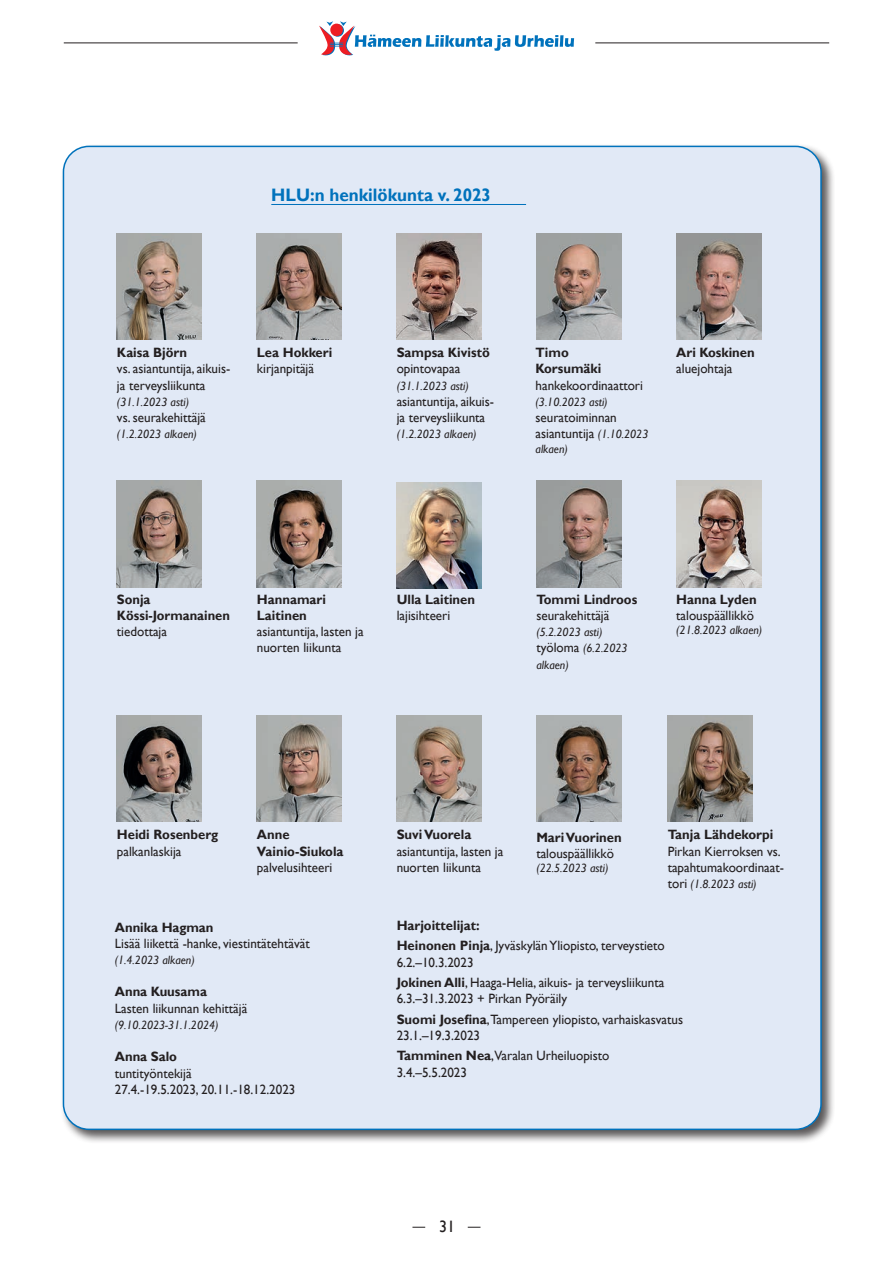
<style>
.page{position:relative;width:893px;height:1263px;background:#fff}
.page>*{position:absolute;margin:0;border:0;box-sizing:border-box;transform-origin:0 0}
.Liite_väliotsikko{font:700 18px "Gill Sans";color:#0072bc;scale:.95 1}
.t1{font:16.5px "Gill Sans";color:#231f20}
.titteliteksti{font:13.5px/16.2px "Gill Sans";color:#231f20}
.Hlö-nimi{font:13.5px "Gill Sans";color:#231f20}
.Hlö-nimi-2{font:700 13.5px/16.2px "Gill Sans";color:#231f20}
._0-sisenys_leipis{font:13.5px/16.2px "Gill Sans";color:#231f20}
.Leipis{font:700 13.5px "Gill Sans";color:#231f20}
.Leipis-2{font:13.5px "Gill Sans";color:#231f20}
.Leipis-3{font:700 13.5px "Gill Sans";color:#231f20;scale:.96 1}
.Kuvateksti{font:700 13.5px "Gill Sans";color:#231f20}
.titteliteksti-2{font:italic 12px/16.2px "Gill Sans";color:#231f20}
._0-sisenys_leipis-2{font:italic 12px "Gill Sans";color:#231f20}
.Leipis-4{font:italic 12px "Gill Sans";color:#231f20}
.s1{font-style:italic;font-size:12px}
.s2{font-style:normal;font-size:13.5px}
.s3{font-weight:700}
</style>
<div class="page">
<div style="left:60px;top:144px;width:776px;height:1000px;background:#231f20;opacity:.75"></div>
<div style="left:63px;top:146px;width:758px;height:983px;background:#e1e9f6;border-radius:26px"></div>
<hr style="left:271px;top:204px;width:255px;height:1px;background:#0072bc">
<img style="left:397px;top:233px;width:85px;height:107px">
<img style="left:676px;top:233px;width:85px;height:107px">
<img style="left:536px;top:233px;width:85px;height:107px">
<img style="left:257px;top:481px;width:85px;height:106px">
<img style="left:257px;top:715px;width:85px;height:107px">
<img style="left:536px;top:481px;width:85px;height:106px">
<img style="left:117px;top:233px;width:85px;height:107px">
<img style="left:117px;top:715px;width:85px;height:107px">
<img style="left:536px;top:715px;width:85px;height:107px">
<img style="left:117px;top:481px;width:85px;height:106px">
<img style="left:397px;top:715px;width:85px;height:107px">
<img style="left:257px;top:233px;width:85px;height:107px">
<img style="left:397px;top:483px;width:85px;height:106px">
<img style="left:676px;top:481px;width:85px;height:106px">
<img style="left:668px;top:715px;width:85px;height:106px">
<svg style="left:412px;top:1227px;width:13px;height:1px"></svg>
<svg style="left:468px;top:1227px;width:12px;height:1px"></svg>
<svg style="left:319px;top:21px;width:255px;height:34px"></svg>
<hr style="left:64px;top:43px;width:234px;height:1px;background:#231f20">
<hr style="left:595px;top:43px;width:234px;height:1px;background:#231f20">
<p class="Liite_väliotsikko" style="left:271px;top:184px;width:233px">HLU:n henkilökunta v. 2023</p>
<p class="Leipis" style="left:117px;top:345px;width:72px">Kaisa Björn</p>
<p class="_0-sisenys_leipis" style="left:117px;top:361px;width:115px">vs. asiantuntija, aikuis&shy;ja terveysliikunta</p>
<p class="_0-sisenys_leipis-2" style="left:117px;top:395px;width:74px">(31.1.2023 asti)</p>
<p class="_0-sisenys_leipis" style="left:117px;top:410px;width:90px">vs. seurakehittäjä</p>
<p class="_0-sisenys_leipis-2" style="left:117px;top:427px;width:82px">(1.2.2023 alkaen)</p>
<p class="Hlö-nimi-2" style="left:257px;top:345px;width:77px">Lea Hokkeri</p>
<p class="titteliteksti" style="left:257px;top:361px;width:59px">kirjanpitäjä</p>
<p class="Hlö-nimi-2" style="left:397px;top:345px;width:95px">Sampsa Kivistö</p>
<p class="titteliteksti" style="left:397px;top:361px;width:65px">opintovapaa</p>
<p class="titteliteksti-2" style="left:397px;top:378px;width:74px">(31.1.2023 asti)</p>
<p class="titteliteksti" style="left:397px;top:393px;width:99px">asiantuntija, aikuis&shy;ja terveysliikunta</p>
<p class="titteliteksti-2" style="left:397px;top:426px;width:82px">(1.2.2023 alkaen)</p>
<p class="Hlö-nimi-2" style="left:535px;top:345px;width:35px">Timo</p>
<p class="Hlö-nimi-2" style="left:535px;top:361px;width:67px">Korsumäki</p>
<p class="titteliteksti" style="left:535px;top:377px;width:109px">hankekoordinaattori</p>
<p class="titteliteksti-2" style="left:535px;top:394px;width:74px">(3.10.2023 asti)</p>
<p class="titteliteksti" style="left:535px;top:410px;width:114px">seuratoiminnan asiantuntija <span class="s1">(1.10.2023</span></p>
<p class="titteliteksti-2" style="left:536px;top:441px;width:34px">alkaen)</p>
<p class="Hlö-nimi-2" style="left:676px;top:345px;width:80px">Ari Koskinen</p>
<p class="titteliteksti" style="left:676px;top:361px;width:58px">aluejohtaja</p>
<p class="Leipis-3" style="left:117px;top:591px;width:36px">Sonja</p>
<p class="Leipis-3" style="left:117px;top:607px;width:119px">Kössi-Jormanainen</p>
<p class="Leipis-2" style="left:117px;top:624px;width:52px">tiedottaja</p>
<p class="Hlö-nimi-2" style="left:257px;top:591px;width:70px">Hannamari<br>Laitinen</p>
<p class="titteliteksti" style="left:257px;top:624px;width:108px">asiantuntija, lasten ja nuorten liikunta</p>
<p class="Leipis" style="left:397px;top:591px;width:80px">Ulla Laitinen</p>
<p class="Leipis-2" style="left:397px;top:607px;width:55px">lajisihteeri</p>
<p class="Leipis" style="left:536px;top:591px;width:102px">Tommi Lindroos</p>
<p class="titteliteksti" style="left:536px;top:607px;width:74px">seurakehittäjä</p>
<p class="titteliteksti-2" style="left:536px;top:624px;width:68px">(5.2.2023 asti)</p>
<p class="titteliteksti-2" style="left:536px;top:640px;width:93px"><span class="s2">työloma</span> (6.2.2023 alkaen)</p>
<p class="Hlö-nimi-2" style="left:676px;top:591px;width:82px">Hanna Lyden</p>
<p class="titteliteksti" style="left:676px;top:607px;width:79px">talouspäällikkö</p>
<p class="titteliteksti-2" style="left:676px;top:622px;width:88px">(21.8.2023 alkaen)</p>
<p class="Hlö-nimi-2" style="left:117px;top:827px;width:103px">Heidi Rosenberg</p>
<p class="titteliteksti" style="left:117px;top:843px;width:66px">palkanlaskija</p>
<p class="Hlö-nimi-2" style="left:257px;top:827px;width:88px">Anne<br>Vainio-Siukola</p>
<p class="titteliteksti" style="left:257px;top:859px;width:77px">palvelusihteeri</p>
<p class="Hlö-nimi-2" style="left:397px;top:827px;width:76px">Suvi Vuorela</p>
<p class="titteliteksti" style="left:397px;top:843px;width:108px">asiantuntija, lasten ja nuorten liikunta</p>
<p class="Leipis" style="left:536px;top:829px;width:87px">Mari Vuorinen</p>
<p class="Leipis-2" style="left:536px;top:846px;width:79px">talouspäällikkö</p>
<p class="Leipis-4" style="left:536px;top:861px;width:74px">(22.5.2023 asti)</p>
<p class="Hlö-nimi-2" style="left:668px;top:827px;width:107px">Tanja Lähdekorpi</p>
<p class="titteliteksti" style="left:668px;top:843px;width:118px">Pirkan Kierroksen vs. tapahtumakoordinaat-</p>
<p class="titteliteksti-2" style="left:668px;top:876px;width:90px"><span class="s2">tori</span> (1.8.2023 asti)</p>
<p class="Hlö-nimi-2" style="left:115px;top:919px;width:100px">Annika Hagman</p>
<p class="titteliteksti" style="left:115px;top:935px;width:196px">Lisää liikettä -hanke, viestintätehtävät</p>
<p class="titteliteksti-2" style="left:115px;top:952px;width:82px">(1.4.2023 alkaen)</p>
<p class="Hlö-nimi-2" style="left:115px;top:984px;width:94px">Anna Kuusama</p>
<p class="titteliteksti" style="left:115px;top:1000px;width:134px">Lasten liikunnan kehittäjä</p>
<p class="titteliteksti-2" style="left:115px;top:1017px;width:105px">(9.10.2023-31.1.2024)</p>
<p class="Hlö-nimi-2" style="left:115px;top:1049px;width:64px">Anna Salo</p>
<p class="titteliteksti" style="left:115px;top:1065px;width:78px">tuntityöntekijä</p>
<p class="titteliteksti" style="left:115px;top:1081px;width:182px">27.4.-19.5.2023, 20.11.-18.12.2023</p>
<p class="Kuvateksti" style="left:397px;top:917px;width:84px">Harjoittelijat:</p>
<p class="Hlö-nimi" style="left:397px;top:938px;width:270px"><span class="s3">Heinonen Pinja</span>, Jyväskylän Yliopisto, terveystieto</p>
<p class="Hlö-nimi" style="left:397px;top:954px;width:78px">6.2.–10.3.2023</p>
<p class="Hlö-nimi" style="left:397px;top:975px;width:269px"><span class="s3">Jokinen Alli</span>, Haaga-Helia, aikuis- ja terveysliikunta</p>
<p class="Hlö-nimi" style="left:397px;top:991px;width:172px">6.3.–31.3.2023 + Pirkan Pyöräily</p>
<p class="Hlö-nimi" style="left:397px;top:1011px;width:288px"><span class="s3">Suomi Josefina</span>,Tampereen yliopisto, varhaiskasvatus</p>
<p class="Hlö-nimi" style="left:397px;top:1027px;width:85px">23.1.–19.3.2023</p>
<p class="Hlö-nimi" style="left:397px;top:1048px;width:214px"><span class="s3">Tamminen Nea</span>,Varalan Urheiluopisto</p>
<p class="Hlö-nimi" style="left:397px;top:1064px;width:72px">3.4.–5.5.2023</p>
<p class="t1" style="left:439px;top:1217px;width:18px">31</p>
</div>
